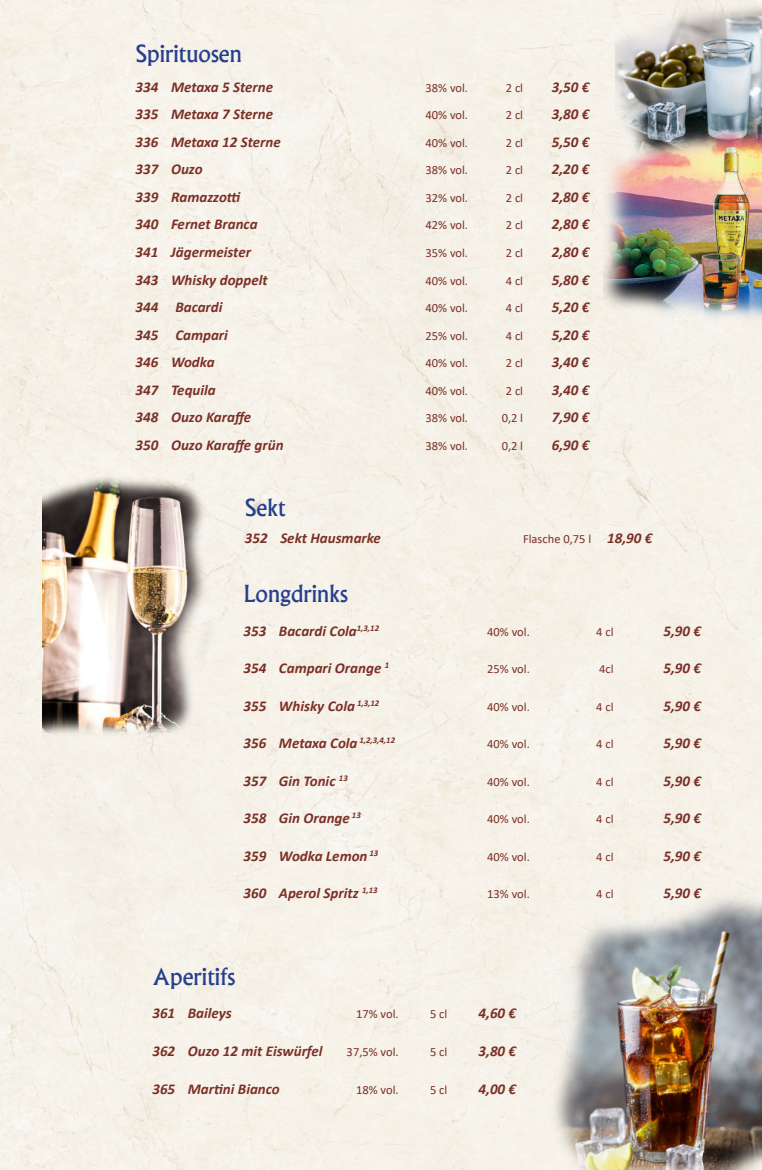
<style>
.page{position:relative;width:762px;height:1170px;background:#fff}
.page>*{position:absolute;margin:0;border:0;box-sizing:border-box;transform-origin:0 0}
.t1{font:22.5px "Alaska";color:#253f8e}
.t2{font:italic 700 15px "Calibri";color:#7b3027}
.t3{font:12.5px "Calibri";color:#7b3027}
.s1{font-weight:700;font-style:italic;font-size:15px}
</style>
<div class="page">
<div style="left:0;top:0;width:762px;height:1169px;background:#f6f1e8"></div>
<img style="left:615px;top:1px;width:147px;height:119px">
<img style="left:604px;top:120px;width:158px;height:211px">
<img style="left:550px;top:887px;width:212px;height:282px">
<img style="left:42px;top:475px;width:184px;height:275px">
<h1 class="t1" style="left:136px;top:41px;width:108px">Spirituosen</h1>
<p class="t2" style="left:136px;top:80px;width:139px">334 Metaxa 5 Sterne</p>
<p class="t3" style="left:425px;top:79px;width:44px">38% vol.</p>
<p class="t3" style="left:506px;top:79px;width:19px">2 cl</p>
<p class="t2" style="left:552px;top:80px;width:39px">3,50 €</p>
<p class="t2" style="left:136px;top:107px;width:139px">335 Metaxa 7 Sterne</p>
<p class="t3" style="left:425px;top:107px;width:44px">40% vol.</p>
<p class="t3" style="left:506px;top:107px;width:19px">2 cl</p>
<p class="t2" style="left:552px;top:107px;width:39px">3,80 €</p>
<p class="t2" style="left:136px;top:135px;width:147px">336 Metaxa 12 Sterne</p>
<p class="t3" style="left:425px;top:134px;width:44px">40% vol.</p>
<p class="t3" style="left:506px;top:134px;width:19px">2 cl</p>
<p class="t2" style="left:552px;top:135px;width:39px">5,50 €</p>
<p class="t2" style="left:136px;top:162px;width:69px">337 Ouzo</p>
<p class="t3" style="left:425px;top:162px;width:44px">38% vol.</p>
<p class="t3" style="left:506px;top:162px;width:19px">2 cl</p>
<p class="t2" style="left:552px;top:162px;width:39px">2,20 €</p>
<p class="t2" style="left:136px;top:186px;width:107px">339 RamazzotÝ</p>
<p class="t3" style="left:425px;top:189px;width:44px">32% vol.</p>
<p class="t3" style="left:506px;top:189px;width:19px">2 cl</p>
<p class="t2" style="left:552px;top:190px;width:39px">2,80 €</p>
<p class="t2" style="left:136px;top:217px;width:123px">340 Fernet Branca</p>
<p class="t3" style="left:425px;top:217px;width:44px">42% vol.</p>
<p class="t3" style="left:506px;top:217px;width:19px">2 cl</p>
<p class="t2" style="left:552px;top:217px;width:39px">2,80 €</p>
<p class="t2" style="left:136px;top:245px;width:117px">341 Jägermeister</p>
<p class="t3" style="left:425px;top:244px;width:44px">35% vol.</p>
<p class="t3" style="left:506px;top:244px;width:19px">2 cl</p>
<p class="t2" style="left:552px;top:245px;width:39px">2,80 €</p>
<p class="t2" style="left:136px;top:272px;width:134px">343 Whisky doppelt</p>
<p class="t3" style="left:425px;top:272px;width:44px">40% vol.</p>
<p class="t3" style="left:506px;top:272px;width:19px">4 cl</p>
<p class="t2" style="left:552px;top:272px;width:39px">5,80 €</p>
<p class="t2" style="left:136px;top:300px;width:88px">344 Bacardi</p>
<p class="t3" style="left:425px;top:299px;width:44px">40% vol.</p>
<p class="t3" style="left:506px;top:299px;width:19px">4 cl</p>
<p class="t2" style="left:552px;top:300px;width:39px">5,20 €</p>
<p class="t2" style="left:136px;top:327px;width:94px">345 Campari</p>
<p class="t3" style="left:425px;top:327px;width:44px">25% vol.</p>
<p class="t3" style="left:506px;top:327px;width:19px">4 cl</p>
<p class="t2" style="left:552px;top:327px;width:39px">5,20 €</p>
<p class="t2" style="left:136px;top:355px;width:81px">346 Wodka</p>
<p class="t3" style="left:425px;top:354px;width:44px">40% vol.</p>
<p class="t3" style="left:506px;top:354px;width:19px">2 cl</p>
<p class="t2" style="left:552px;top:355px;width:39px">3,40 €</p>
<p class="t2" style="left:136px;top:382px;width:82px">347 Tequila</p>
<p class="t3" style="left:425px;top:382px;width:44px">40% vol.</p>
<p class="t3" style="left:506px;top:382px;width:19px">2 cl</p>
<p class="t2" style="left:552px;top:382px;width:39px">3,40 €</p>
<p class="t2" style="left:136px;top:406px;width:117px">348 Ouzo Karaffe</p>
<p class="t3" style="left:425px;top:409px;width:44px">38% vol.</p>
<p class="t3" style="left:502px;top:409px;width:23px">0,2 l</p>
<p class="t2" style="left:552px;top:410px;width:39px">7,90 €</p>
<p class="t2" style="left:136px;top:434px;width:150px">350 Ouzo Karaffe grün</p>
<p class="t3" style="left:425px;top:437px;width:44px">38% vol.</p>
<p class="t3" style="left:502px;top:437px;width:23px">0,2 l</p>
<p class="t2" style="left:552px;top:437px;width:39px">6,90 €</p>
<h1 class="t1" style="left:245px;top:494px;width:42px">Sekt</h1>
<p class="t2" style="left:245px;top:531px;width:138px">352 Sekt Hausmarke</p>
<p class="t3" style="left:523px;top:534px;width:131px">Flasche 0,75 l <span class="s1">18,90 €</span></p>
<h1 class="t1" style="left:243px;top:580px;width:106px">Longdrinks</h1>
<p class="t2" style="left:243px;top:623px;width:137px">353 Bacardi Cola<sup>1,3,12</sup></p>
<p class="t3" style="left:487px;top:622px;width:44px">40% vol.</p>
<p class="t3" style="left:596px;top:622px;width:19px">4 cl</p>
<p class="t2" style="left:663px;top:623px;width:39px">5,90 €</p>
<p class="t2" style="left:243px;top:661px;width:147px">354 Campari Orange <sup>1</sup></p>
<p class="t3" style="left:487px;top:660px;width:44px">25% vol.</p>
<p class="t3" style="left:599px;top:660px;width:16px">4cl</p>
<p class="t2" style="left:663px;top:661px;width:39px">5,90 €</p>
<p class="t2" style="left:243px;top:698px;width:137px">355 Whisky Cola <sup>1,3,12</sup></p>
<p class="t3" style="left:487px;top:697px;width:44px">40% vol.</p>
<p class="t3" style="left:596px;top:697px;width:19px">4 cl</p>
<p class="t2" style="left:663px;top:698px;width:39px">5,90 €</p>
<p class="t2" style="left:243px;top:736px;width:153px">356 Metaxa Cola <sup>1,2,3,4,12</sup></p>
<p class="t3" style="left:487px;top:735px;width:44px">40% vol.</p>
<p class="t3" style="left:596px;top:735px;width:19px">4 cl</p>
<p class="t2" style="left:663px;top:736px;width:39px">5,90 €</p>
<p class="t2" style="left:243px;top:773px;width:106px">357 Gin Tonic <sup>13</sup></p>
<p class="t3" style="left:487px;top:772px;width:44px">40% vol.</p>
<p class="t3" style="left:596px;top:772px;width:19px">4 cl</p>
<p class="t2" style="left:663px;top:773px;width:39px">5,90 €</p>
<p class="t2" style="left:243px;top:811px;width:119px">358 Gin Orange <sup>13</sup></p>
<p class="t3" style="left:487px;top:810px;width:44px">40% vol.</p>
<p class="t3" style="left:596px;top:810px;width:19px">4 cl</p>
<p class="t2" style="left:663px;top:811px;width:39px">5,90 €</p>
<p class="t2" style="left:243px;top:848px;width:136px">359 Wodka Lemon <sup>13</sup></p>
<p class="t3" style="left:487px;top:847px;width:44px">40% vol.</p>
<p class="t3" style="left:596px;top:847px;width:19px">4 cl</p>
<p class="t2" style="left:663px;top:848px;width:39px">5,90 €</p>
<p class="t2" style="left:243px;top:886px;width:136px">360 Aperol Spritz <sup>1,13</sup></p>
<p class="t3" style="left:487px;top:885px;width:44px">13% vol.</p>
<p class="t3" style="left:596px;top:885px;width:19px">4 cl</p>
<p class="t2" style="left:663px;top:886px;width:39px">5,90 €</p>
<h1 class="t1" style="left:152px;top:963px;width:84px">Aperitifs</h1>
<p class="t2" style="left:152px;top:1006px;width:81px">361 Baileys</p>
<p class="t3" style="left:356px;top:1005px;width:44px">17% vol.</p>
<p class="t3" style="left:430px;top:1005px;width:19px">5 cl</p>
<p class="t2" style="left:478px;top:1006px;width:39px">4,60 €</p>
<p class="t2" style="left:152px;top:1043px;width:172px">362 Ouzo 12 mit Eiswürfel</p>
<p class="t3" style="left:347px;top:1043px;width:54px">37,5% vol.</p>
<p class="t3" style="left:430px;top:1043px;width:19px">5 cl</p>
<p class="t2" style="left:478px;top:1043px;width:39px">3,80 €</p>
<p class="t2" style="left:152px;top:1077px;width:129px">365 Martini Bianco</p>
<p class="t3" style="left:356px;top:1080px;width:44px">18% vol.</p>
<p class="t3" style="left:430px;top:1080px;width:19px">5 cl</p>
<p class="t2" style="left:478px;top:1081px;width:39px">4,00 €</p>
</div>
